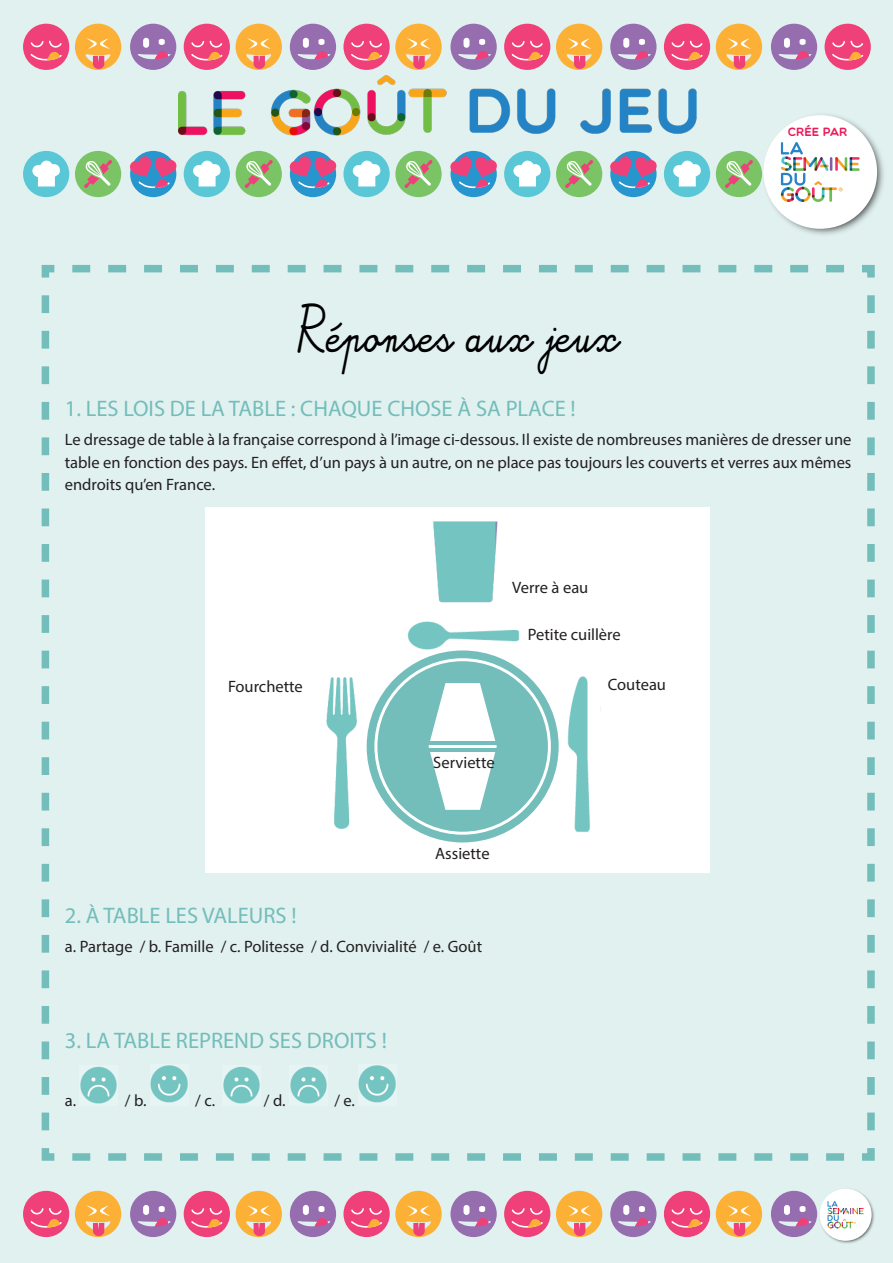
<style>
.page{position:relative;width:893px;height:1263px;background:#e1f1f0}
.page>*{position:absolute;margin:0;border:0;box-sizing:border-box;transform-origin:0 0}
.titre1_atelier{font:33px "Alamain";color:#000;scale:.9 1}
.courant_Bliss{font:22.5px "Myriad Pro";color:#73bdba}
.courant_Bliss-2{font:16.5px/22.5px "Myriad Pro";color:#231f20;text-align:justify}
.t1{font:12px "Multicolore";letter-spacing:.005em;color:#eb1a5a}
</style>
<div class="page">
<svg style="left:21px;top:1188px;width:796px;height:54px;background:#dcacad"></svg>
<img style="left:817px;top:1186px;width:60px;height:58px">
<div style="left:819px;top:1189px;width:53px;height:52px;background:#fff;border-radius:50%"></div>
<svg style="left:827px;top:1201px;width:37px;height:27px"></svg>
<img style="left:178px;top:75px;width:523px;height:69px">
<svg style="left:21px;top:21px;width:851px;height:54px;background:#ddaaad"></svg>
<svg style="left:21px;top:147px;width:738px;height:53px;background:#abcbc7"></svg>
<div style="left:38px;top:261px;width:840px;height:903px;background:#e1f1f0"></div>
<img style="left:759px;top:110px;width:126px;height:129px">
<div style="left:763px;top:115px;width:114px;height:114px;background:#fff;border-radius:50%"></div>
<svg style="left:781px;top:142px;width:79px;height:60px"></svg>
<img style="left:80px;top:1066px;width:38px;height:40px">
<img style="left:150px;top:1064px;width:38px;height:42px">
<img style="left:222px;top:1066px;width:38px;height:40px">
<img style="left:289px;top:1066px;width:38px;height:40px">
<img style="left:358px;top:1064px;width:39px;height:42px">
<div style="left:205px;top:507px;width:504px;height:366px;background:#fff"></div>
<img style="left:326px;top:677px;width:31px;height:152px">
<img style="left:567px;top:676px;width:24px;height:156px">
<img style="left:408px;top:621px;width:112px;height:29px">
<svg style="left:367px;top:650px;width:192px;height:192px;background:#8ec9c7"></svg>
<div style="left:376px;top:660px;width:173px;height:173px;background:#73bdba;border-radius:50%"></div>
<img style="left:433px;top:521px;width:65px;height:82px">
<svg style="left:428px;top:683px;width:69px;height:127px"></svg>
<hr style="left:408px;top:741px;width:107px;height:3px;background:#73bdba">
<hr style="left:409px;top:748px;width:107px;height:4px;background:#73bdba">
<p class="t1" style="left:788px;top:125px;width:61px">CRÉE PAR</p>
<p class="titre1_atelier" style="left:297px;top:321px;width:360px">Réponses aux jeux</p>
<p class="courant_Bliss" style="left:65px;top:395px;width:512px">1. LES LOIS DE LA TABLE : CHAQUE CHOSE À SA PLACE !</p>
<p class="courant_Bliss-2" style="left:65px;top:428px;width:788px">Le dressage de table à la française correspond à l’image ci-dessous. Il existe de nombreuses manières de dresser une table en fonction des pays. En effet, d’un pays à un autre, on ne place pas toujours les couverts et verres aux mêmes endroits qu’en France.</p>
<p class="courant_Bliss-2" style="left:228px;top:674px;width:76px">Fourchette</p>
<p class="courant_Bliss-2" style="left:512px;top:576px;width:78px">Verre à eau</p>
<p class="courant_Bliss-2" style="left:528px;top:623px;width:94px">Petite cuillère</p>
<p class="courant_Bliss-2" style="left:608px;top:673px;width:60px">Couteau</p>
<p class="courant_Bliss-2" style="left:433px;top:751px;width:63px">Serviette</p>
<p class="courant_Bliss-2" style="left:435px;top:842px;width:56px">Assiette</p>
<p class="courant_Bliss" style="left:65px;top:902px;width:233px">2. À TABLE LES VALEURS !</p>
<p class="courant_Bliss-2" style="left:65px;top:935px;width:419px">a. Partage / b. Famille / c. Politesse / d. Convivialité / e. Goût</p>
<p class="courant_Bliss" style="left:65px;top:1026px;width:324px">3. LA TABLE REPREND SES DROITS !</p>
<p class="courant_Bliss-2" style="left:65px;top:1089px;width:13px">a.</p>
<p class="courant_Bliss-2" style="left:125px;top:1089px;width:23px">/ b.</p>
<p class="courant_Bliss-2" style="left:195px;top:1089px;width:21px">/ c.</p>
<p class="courant_Bliss-2" style="left:264px;top:1089px;width:23px">/ d.</p>
<p class="courant_Bliss-2" style="left:334px;top:1089px;width:22px">/ e.</p>
</div>
